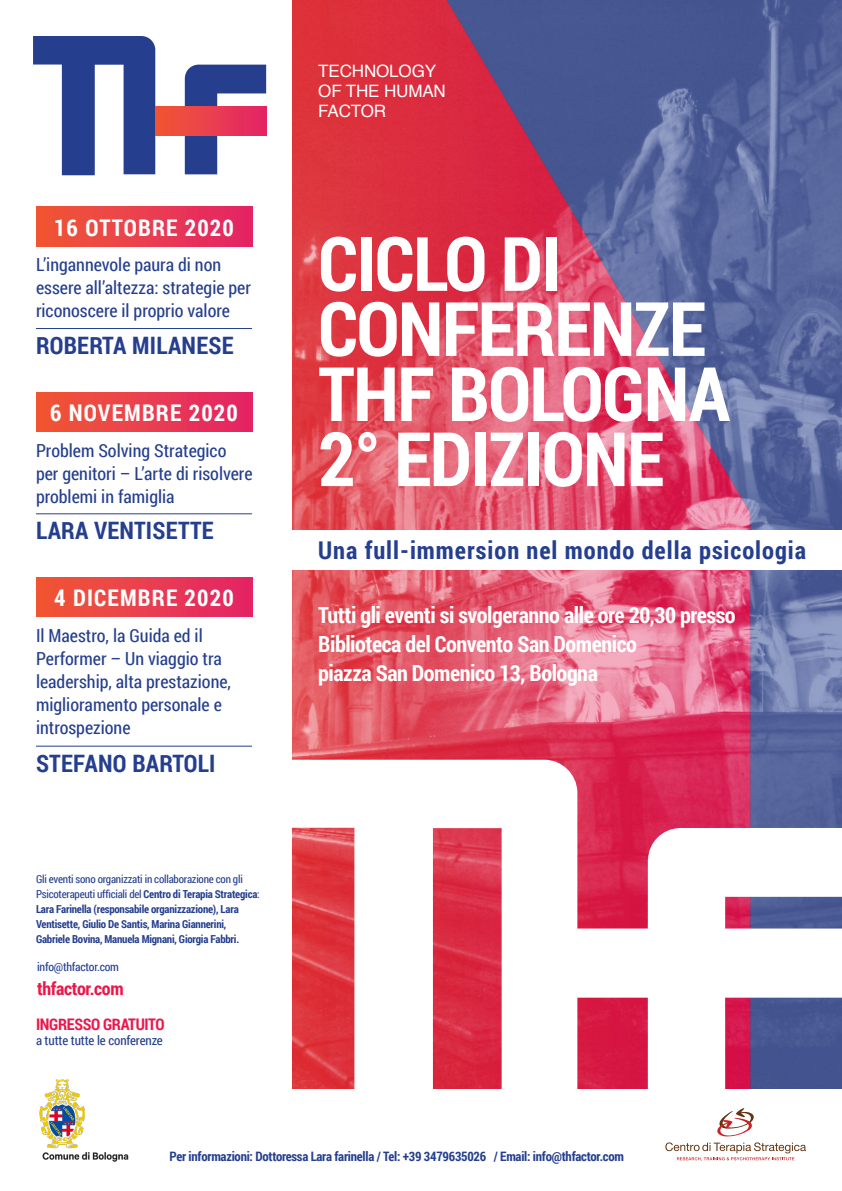
<style>
.page{position:relative;width:842px;height:1191px;background:#fff}
.page>*{position:absolute;margin:0;border:0;box-sizing:border-box;transform-origin:0 0}
.t1{font:700 75.2px/65.1px "Roboto Condensed";letter-spacing:-.02em;color:#fff}
.t2{font:700 24.5px "Roboto Condensed";letter-spacing:.04em;color:#253f8e}
.t3{font:700 24px "Roboto Condensed";letter-spacing:.01em;color:#253f8e}
.t4{font:700 23px "Roboto Condensed";letter-spacing:.05em;color:#fff}
.t5{font:700 22.2px "Roboto Condensed";letter-spacing:-.02em;color:#fff}
.t6{font:700 18.1px "Roboto Condensed";letter-spacing:-.02em;color:#ed164a}
.t7{font:18px/23px "Roboto Condensed";color:#253f8e}
.t8{font:17.1px "Helvetica";letter-spacing:-.01em;color:#fff}
.t9{font:700 16px "Roboto Condensed";letter-spacing:-.02em;color:#ed164a}
.t10{font:700 13px "Roboto Condensed";letter-spacing:-.02em;color:#253f8e}
.t11{font:13px "Roboto Condensed";letter-spacing:-.01em;color:#253f8e}
.t12{font:11.8px "Roboto Condensed";letter-spacing:-.02em;color:#253f8e}
.t13{font:700 11px/15px "Roboto Condensed";letter-spacing:-.02em;color:#253f8e}
.t14{font:11px/15px "Roboto Condensed";letter-spacing:-.02em;color:#253f8e}
.s1{font-weight:700}
</style>
<div class="page">
<img style="left:292px;top:0;width:550px;height:759px">
<div style="left:286px;top:530px;width:556px;height:39px;background:#fff"></div>
<svg style="left:717px;top:1108px;width:37px;height:28px"></svg>
<svg style="left:665px;top:1142px;width:141px;height:19px"></svg>
<svg style="left:33px;top:36px;width:233px;height:139px"></svg>
<div style="left:155px;top:107px;width:111px;height:29px;background:linear-gradient(to right,#f05833,#e32468)"></div>
<svg style="left:292px;top:759px;width:550px;height:330px"></svg>
<hr style="left:36px;top:328px;width:216px;height:1px;background:#253f8e">
<div style="left:36px;top:207px;width:216px;height:40px;background:linear-gradient(to right,#f05833,#e32467)"></div>
<hr style="left:36px;top:513px;width:216px;height:1px;background:#253f8e">
<div style="left:36px;top:392px;width:216px;height:40px;background:linear-gradient(to right,#f05833,#e32467)"></div>
<hr style="left:36px;top:745px;width:216px;height:1px;background:#253f8e">
<div style="left:36px;top:577px;width:216px;height:40px;background:linear-gradient(to right,#f05833,#e32467)"></div>
<img style="left:39px;top:1079px;width:90px;height:83px">
<p class="t4" style="left:54px;top:212px;width:181px">16 OTTOBRE 2020</p>
<p class="t7" style="left:36px;top:253px;width:216px">L’ingannevole paura di non essere all’altezza: strategie per riconoscere il proprio valore</p>
<p class="t3" style="left:36px;top:329px;width:199px">ROBERTA MILANESE</p>
<p class="t4" style="left:50px;top:397px;width:189px">6 NOVEMBRE 2020</p>
<p class="t7" style="left:36px;top:438px;width:218px">Problem Solving Strategico per genitori – L’arte di risolvere problemi in famiglia</p>
<p class="t3" style="left:36px;top:514px;width:179px">LARA VENTISETTE</p>
<p class="t4" style="left:54px;top:582px;width:181px">4 DICEMBRE 2020</p>
<p class="t7" style="left:36px;top:623px;width:197px">Il Maestro, la Guida ed il<br>Performer – Un viaggio tra leadership, alta prestazione, miglioramento personale e introspezione</p>
<p class="t3" style="left:36px;top:746px;width:181px">STEFANO BARTOLI</p>
<p class="t14" style="left:36px;top:871px;width:225px">Gli eventi sono organizzati in collaborazione con gli<br>Psicoterapeuti ufficiali del <span class="s1">Centro di Terapia Strategica</span>:</p>
<p class="t13" style="left:36px;top:901px;width:205px">Lara Farinella (responsabile organizzazione), Lara<br>Ventisette, Giulio De Santis, Marina Giannerini,<br>Gabriele Bovina, Manuela Mignani, Giorgia Fabbri.</p>
<p class="t12" style="left:37px;top:958px;width:83px">info@thfactor.com</p>
<p class="t6" style="left:37px;top:975px;width:88px">thfactor.com</p>
<p class="t9" style="left:36px;top:1013px;width:130px">INGRESSO GRATUITO</p>
<p class="t11" style="left:36px;top:1031px;width:128px">a tutte tutte le conferenze</p>
<p class="t8" style="left:318px;top:58px;width:119px">TECHNOLOGY</p>
<p class="t8" style="left:318px;top:78px;width:129px">OF THE HUMAN</p>
<p class="t8" style="left:318px;top:98px;width:70px">FACTOR</p>
<p class="t1" style="left:318px;top:229px;width:244px">CICLO DI</p>
<p class="t1" style="left:318px;top:294px;width:413px">CONFERENZE<br>THF BOLOGNA</p>
<p class="t1" style="left:318px;top:424px;width:347px">2° EDIZIONE</p>
<p class="t2" style="left:318px;top:532px;width:489px">Una full-immersion nel mondo della psicologia</p>
<p class="t5" style="left:318px;top:599px;width:419px">Tutti gli eventi si svolgeranno alle ore 20,30 presso</p>
<p class="t5" style="left:318px;top:628px;width:320px">Biblioteca del Convento San Domenico</p>
<p class="t5" style="left:318px;top:657px;width:281px">piazza San Domenico 13, Bologna</p>
<p class="t10" style="left:169px;top:1146px;width:456px">Per informazioni: Dottoressa Lara farinella / Tel: +39 3479635026 / Email: info@thfactor.com</p>
</div>
